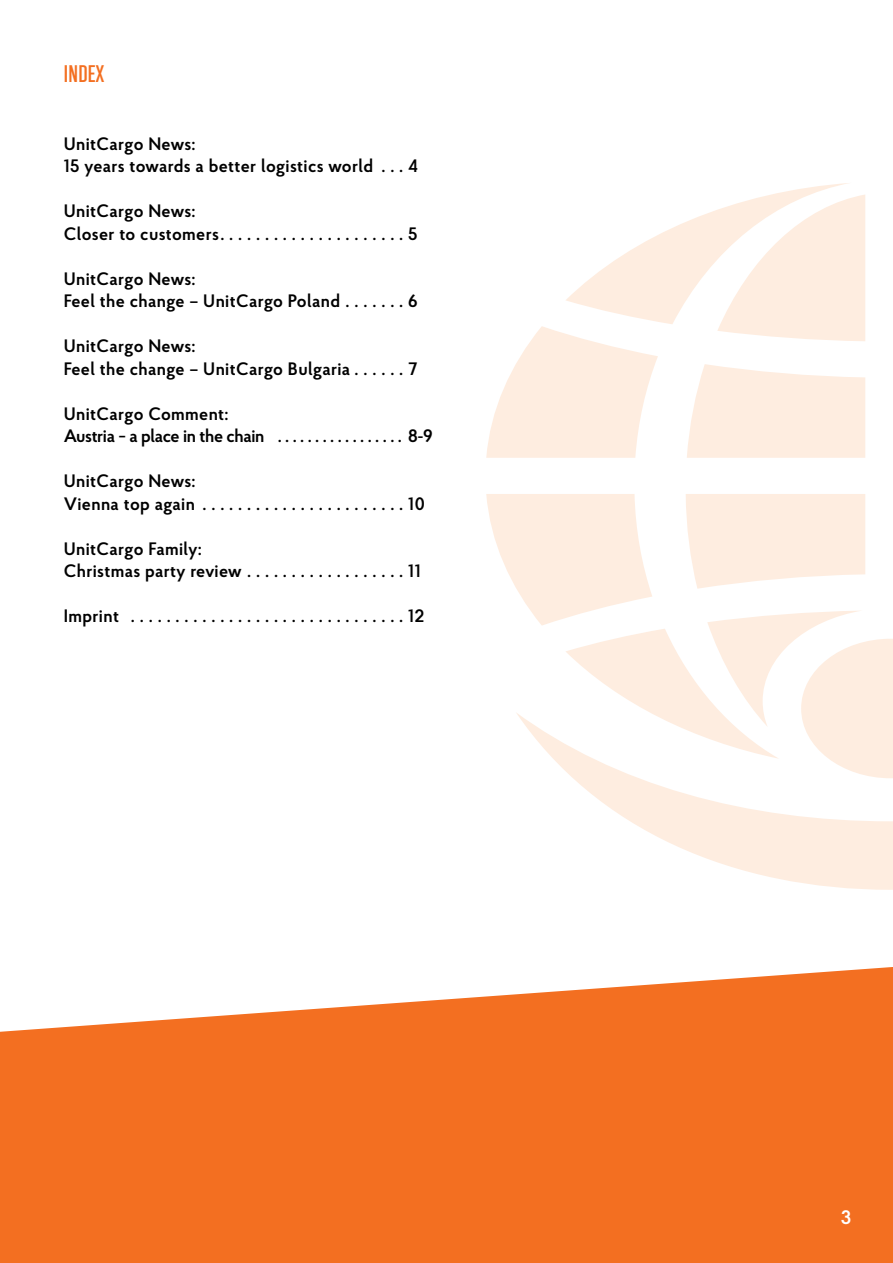
<style>
.page{position:relative;width:893px;height:1263px;background:#fff}
.page>*{position:absolute;margin:0;border:0;box-sizing:border-box;transform-origin:0 0}
.t1{font:500 24px "Solido Compressed";letter-spacing:.01em;color:#f36f21}
.t2{font:600 19.5px "Proba Pro";color:#fff}
.t3{font:600 18px/22.5px "Proba Pro";letter-spacing:.02em;color:#000}
.t4{font:600 18px/22.5px "Proba Pro";letter-spacing:-.02em;color:#000}
</style>
<div class="page">
<svg style="left:0;top:967px;width:893px;height:296px;background:#f47e39"></svg>
<svg style="left:486px;top:183px;width:379px;height:529px;fill:#feede0"></svg>
<svg style="left:516px;top:712px;width:377px;height:178px"></svg>
<svg style="left:801px;top:639px;width:92px;height:139px"></svg>
<h1 class="t1" style="left:64px;top:60px;width:42px">INDEX</h1>
<p class="t3" style="left:64px;top:132px;width:356px">UnitCargo News:<br>15 years towards a better logistics world . . . 4</p>
<p class="t3" style="left:64px;top:199px;width:355px">UnitCargo News:<br>Closer to customers . . . . . . . . . . . . . . . . . . . . . 5</p>
<p class="t3" style="left:64px;top:267px;width:355px">UnitCargo News:<br>Feel the change – UnitCargo Poland . . . . . . . 6</p>
<p class="t3" style="left:64px;top:334px;width:356px">UnitCargo News:<br>Feel the change – UnitCargo Bulgaria . . . . . . 7</p>
<p class="t4" style="left:64px;top:402px;width:371px">UnitCargo Comment:<br>Austria − a place in the chain . . . . . . . . . . . . . . . . . 8-9</p>
<p class="t3" style="left:64px;top:469px;width:363px">UnitCargo News:<br>Vienna top again . . . . . . . . . . . . . . . . . . . . . . . 10</p>
<p class="t3" style="left:64px;top:537px;width:359px">UnitCargo Family:<br>Christmas party review . . . . . . . . . . . . . . . . . . 11</p>
<p class="t3" style="left:64px;top:604px;width:362px">Imprint . . . . . . . . . . . . . . . . . . . . . . . . . . . . . . . 12</p>
<p class="t2" style="left:841px;top:1205px;width:12px">3</p>
</div>
